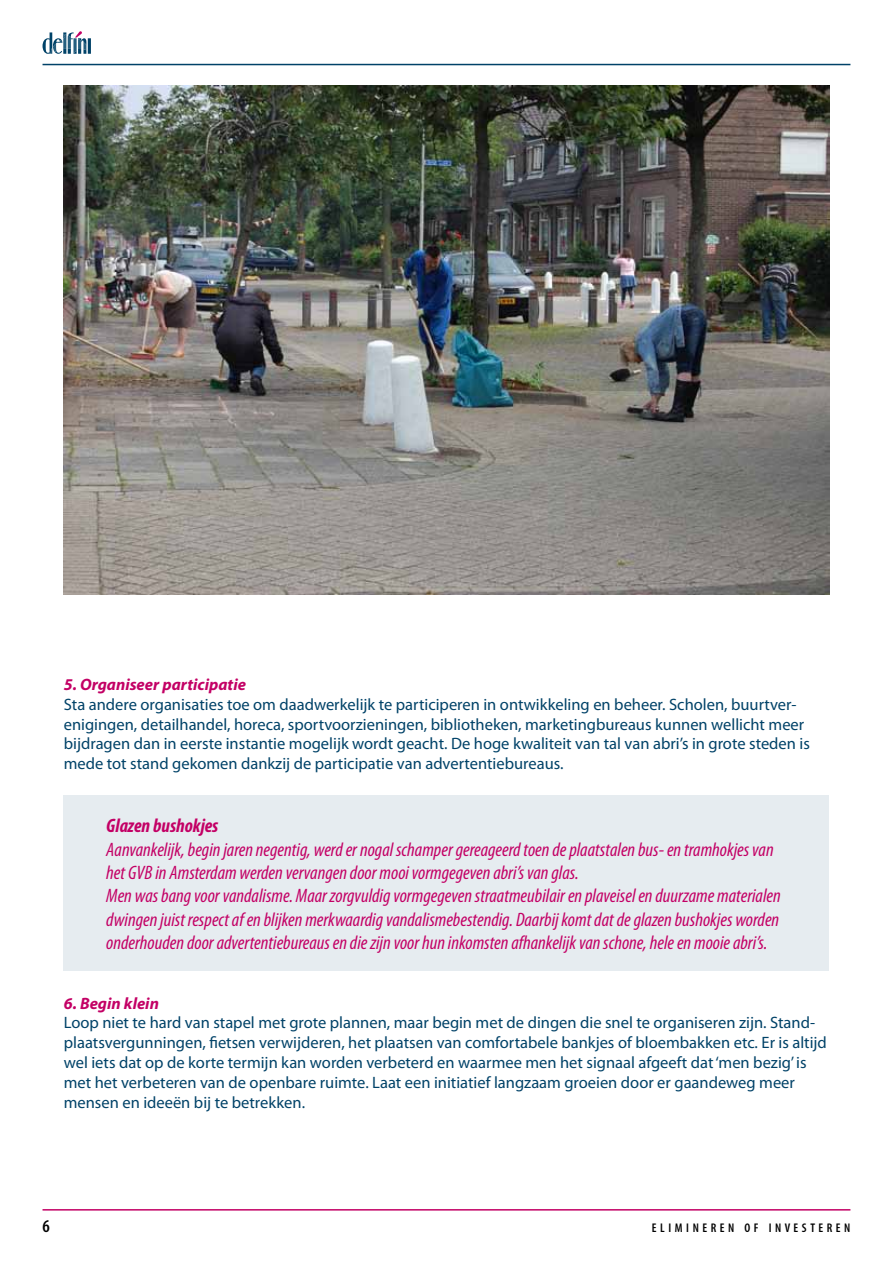
<style>
.page{position:relative;width:893px;height:1263px;background:#fff}
.page>*{position:absolute;margin:0;border:0;box-sizing:border-box;transform-origin:0 0}
.t1{font:italic condensed 19.5px/23.4px "Myriad Pro";color:#c30065}
.t2{font:italic 700 condensed 19.5px "Myriad Pro";color:#c30065}
.t3{font:600 condensed 18px "Myriad Pro";color:#000}
.t4{font:16.5px/19.8px "Myriad Pro";color:#004268}
.t5{font:italic 700 16.5px "Myriad Pro";color:#c30065}
.t6{font:600 condensed 12.6px "Myriad Pro";letter-spacing:.285em;color:#000}
</style>
<div class="page">
<hr style="left:43px;top:1209px;width:807px;height:1px;background:#c30065">
<svg style="left:43px;top:31px;width:48px;height:23px"></svg>
<hr style="left:43px;top:64px;width:807px;height:1px;background:#004268">
<div style="left:64px;top:795px;width:765px;height:176px;background:#e6ecf0"></div>
<img style="left:64px;top:85px;width:765px;height:509px">
<p class="t5" style="left:64px;top:674px;width:184px">5. Organiseer participatie</p>
<p class="t4" style="left:64px;top:694px;width:748px">Sta andere organisaties toe om daadwerkelijk te participeren in ontwikkeling en beheer. Scholen, buurtver&shy;enigingen, detailhandel, horeca, sportvoorzieningen, bibliotheken, marketingbureaus kunnen wellicht meer bijdragen dan in eerste instantie mogelijk wordt geacht. De hoge kwaliteit van tal van abri’s in grote steden is mede tot stand gekomen dankzij de participatie van advertentiebureaus.</p>
<p class="t2" style="left:106px;top:813px;width:114px">Glazen bushokjes</p>
<p class="t1" style="left:106px;top:837px;width:676px">Aanvankelijk, begin jaren negentig, werd er nogal schamper gereageerd toen de plaatstalen bus- en tramhokjes van het GVB in Amsterdam werden vervangen door mooi vormgegeven abri’s van glas.<br>Men was bang voor vandalisme. Maar zorgvuldig vormgegeven straatmeubilair en plaveisel en duurzame materialen dwingen juist respect af en blijken merkwaardig vandalismebestendig. Daarbij komt dat de glazen bushokjes worden onderhouden door advertentiebureaus en die zijn voor hun inkomsten afhankelijk van schone, hele en mooie abri’s.</p>
<p class="t5" style="left:64px;top:992px;width:97px">6. Begin klein</p>
<p class="t4" style="left:64px;top:1013px;width:765px">Loop niet te hard van stapel met grote plannen, maar begin met de dingen die snel te organiseren zijn. Stand&shy;plaatsvergunningen, fietsen verwijderen, het plaatsen van comfortabele bankjes of bloembakken etc. Er is altijd wel iets dat op de korte termijn kan worden verbeterd en waarmee men het signaal afgeeft dat ‘men bezig’ is met het verbeteren van de openbare ruimte. Laat een initiatief langzaam groeien door er gaandeweg meer mensen en ideeën bij te betrekken.</p>
<p class="t3" style="left:43px;top:1215px;width:9px">6</p>
<p class="t6" style="left:652px;top:1220px;width:200px">ELIMINEREN OF INVESTEREN</p>
</div>
